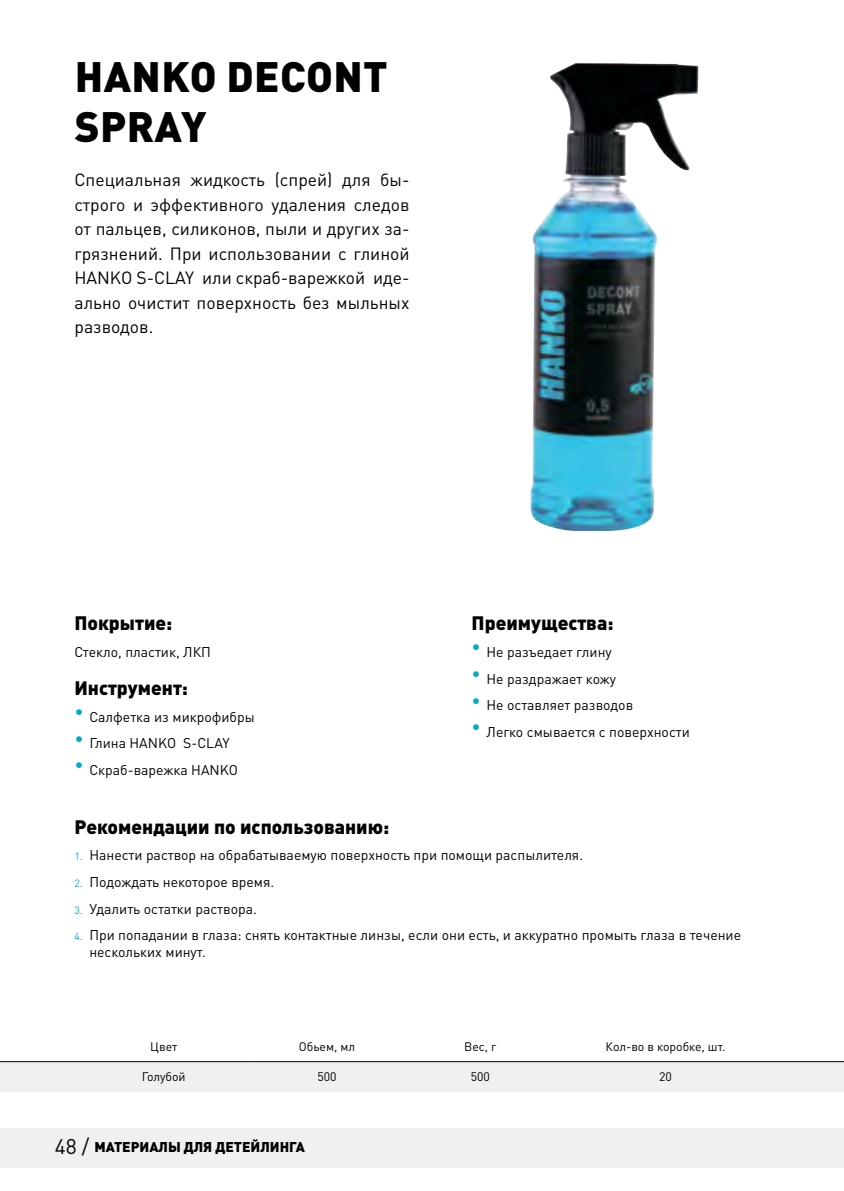
<style>
.page{position:relative;width:844px;height:1191px;background:#fff}
.page>*{position:absolute;margin:0;border:0;box-sizing:border-box;transform-origin:0 0}
.t1{font:900 42px/50.4px "DIN Pro";letter-spacing:.01em;color:#000}
.t2{font:900 19.25px "DIN Pro";color:#000}
.t3{font:17.5px/24.5px "DIN Pro";color:#000;text-align:justify}
.t4{font:14px/16.8px "DIN Pro";color:#000}
.t5{font:900 14px "DIN Pro";color:#000}
.t6{font:12.25px "DIN Pro";color:#000}
.s1{font-size:10.5px;color:#00abc8}
.s2{font-weight:400;font-size:21px}
</style>
<div class="page">
<div style="left:0;top:1127px;width:843px;height:40px;background:#f0f0f0"></div>
<img style="left:530px;top:63px;width:168px;height:468px">
<div style="left:0;top:1062px;width:843px;height:29px;background:#f0f0f0"></div>
<hr style="left:0;top:1061px;width:74px;height:1px;background:#000">
<hr style="left:74px;top:1061px;width:179px;height:1px;background:#000">
<hr style="left:253px;top:1061px;width:148px;height:1px;background:#000">
<hr style="left:401px;top:1061px;width:158px;height:1px;background:#000">
<hr style="left:559px;top:1061px;width:212px;height:1px;background:#000">
<hr style="left:771px;top:1061px;width:72px;height:1px;background:#000">
<h1 class="t1" style="left:75px;top:50px;width:314px">HANKO DECONT<br>SPRAY</h1>
<p class="t3" style="left:74px;top:167px;width:336px">Специальная жидкость (спрей) для бы&shy;строго и эффективного удаления следов от пальцев, силиконов, пыли и других за&shy;грязнений. При использовании с глиной HANKO S-CLAY или скраб-варежкой иде&shy;ально очистит поверхность без мыльных разводов.</p>
<h2 class="t2" style="left:74px;top:610px;width:99px">Покрытие:</h2>
<p class="t4" style="left:74px;top:643px;width:138px">Стекло, пластик, ЛКП</p>
<h2 class="t2" style="left:74px;top:674px;width:115px">Инструмент:</h2>
<p class="t4" style="left:74px;top:708px;width:182px"><sup>•</sup> Салфетка из микрофибры</p>
<p class="t4" style="left:74px;top:734px;width:157px"><sup>•</sup> Глина HANKO S-CLAY</p>
<p class="t4" style="left:74px;top:761px;width:165px"><sup>•</sup> Скраб-варежка HANKO</p>
<h2 class="t2" style="left:471px;top:610px;width:143px">Преимущества:</h2>
<p class="t4" style="left:471px;top:643px;width:142px"><sup>•</sup> Не разъедает глину</p>
<p class="t4" style="left:471px;top:670px;width:146px"><sup>•</sup> Не раздражает кожу</p>
<p class="t4" style="left:471px;top:696px;width:163px"><sup>•</sup> Не оставляет разводов</p>
<p class="t4" style="left:471px;top:723px;width:219px"><sup>•</sup> Легко смывается с поверхности</p>
<h2 class="t2" style="left:74px;top:813px;width:316px">Рекомендации по использованию:</h2>
<p class="t4" style="left:74px;top:846px;width:510px"><span class="s1">1.</span> Нанести раствор на обрабатываемую поверхность при помощи распылителя.</p>
<p class="t4" style="left:74px;top:873px;width:201px"><span class="s1">2.</span> Подождать некоторое время.</p>
<p class="t4" style="left:74px;top:900px;width:184px"><span class="s1">3.</span> Удалить остатки раствора.</p>
<p class="t4" style="left:89px;top:926px;width:653px;text-indent:-15px"><span class="s1">4.</span> При попадании в глаза: снять контактные линзы, если они есть, и аккуратно промыть глаза в течение нескольких минут.</p>
<p class="t6" style="left:150px;top:1039px;width:29px">Цвет</p>
<p class="t6" style="left:299px;top:1039px;width:58px">Обьем, мл</p>
<p class="t6" style="left:464px;top:1039px;width:34px">Вес, г</p>
<p class="t6" style="left:605px;top:1039px;width:121px">Кол-во в коробке, шт.</p>
<p class="t6" style="left:142px;top:1069px;width:45px">Голубой</p>
<p class="t6" style="left:317px;top:1069px;width:21px">500</p>
<p class="t6" style="left:470px;top:1069px;width:21px">500</p>
<p class="t6" style="left:659px;top:1069px;width:14px">20</p>
<p class="t5" style="left:55px;top:1137px;width:252px"><span class="s2">48 /</span> МАТЕРИАЛЫ ДЛЯ ДЕТЕЙЛИНГА</p>
</div>
